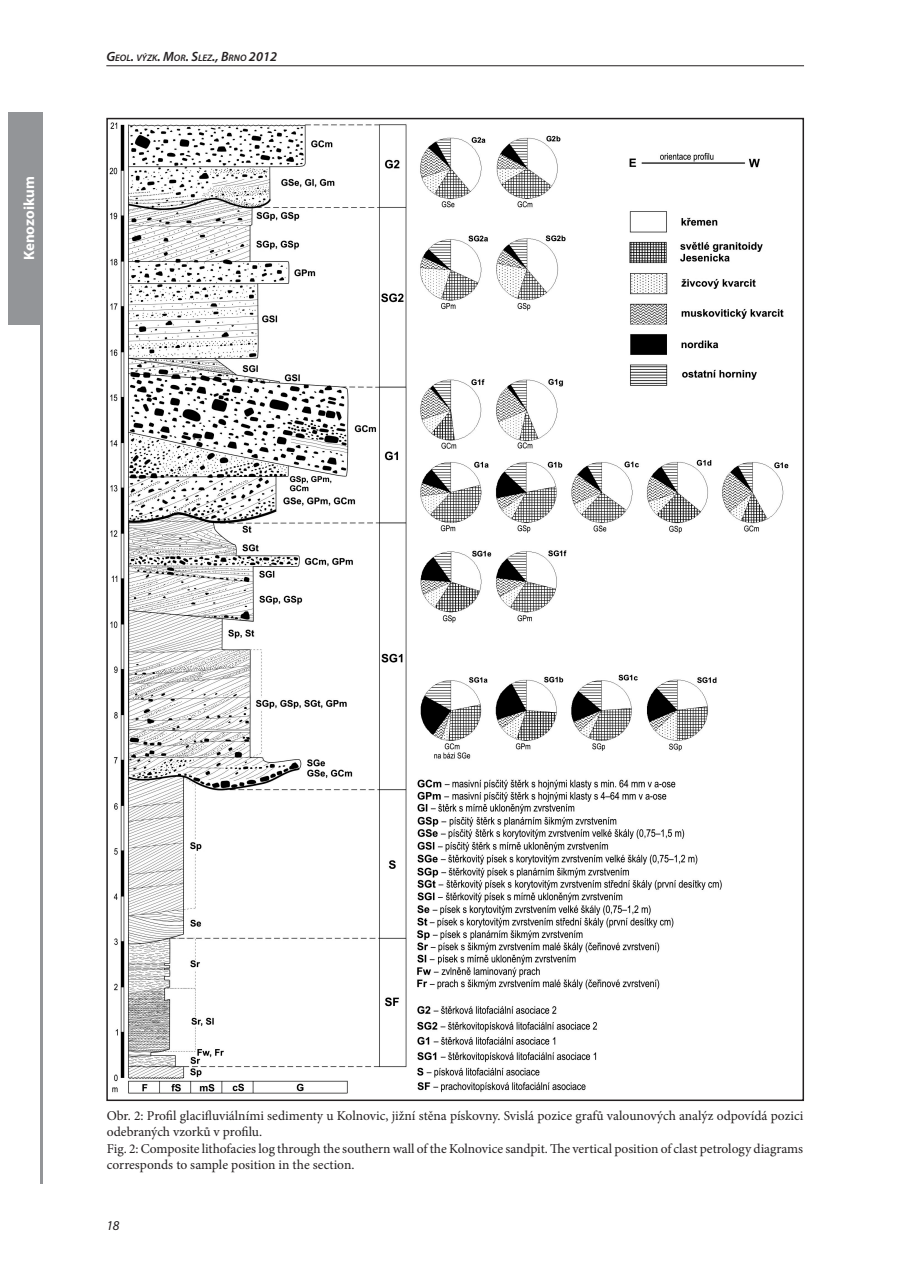
<style>
.page{position:relative;width:911px;height:1275px;background:#fff}
.page>*{position:absolute;margin:0;border:0;box-sizing:border-box;transform-origin:0 0}
.t1{font:700 15px "Myriad Pro";color:#fff}
.t2{font:13.5px/16.5px "Minion Pro";color:#231f20}
.t3{font:italic 13.5px "Myriad Pro";color:#231f20}
.t4{font:italic 600 9.45px "Myriad Pro";color:#231f20}
.s1{font-size:13.5px}
</style>
<div class="page">
<hr style="left:40px;top:112px;width:3px;height:1072px;background:#939598">
<hr style="left:106px;top:65px;width:698px;height:1px;background:#231f20">
<img style="left:109px;top:122px;width:680px;height:972px">
<div style="left:8px;top:112px;width:35px;height:213px;background:#939598"></div>
<p class="t1" style="left:23px;top:260px;width:85px;rotate:-90deg">Kenozoikum</p>
<p class="t4" style="left:106px;top:54px;width:172px"><span class="s1">G</span>EOL<span class="s1">.</span> VÝZK<span class="s1">. M</span>OR<span class="s1">. S</span>LEZ<span class="s1">., B</span>RNO <span class="s1">2012</span></p>
<p class="t2" style="left:107px;top:1108px;width:698px">Obr. 2: Profil glacifluviálními sedimenty u Kolnovic, jižní stěna pískovny. Svislá pozice grafů valounových analýz odpovídá pozici odebraných vzorků v profilu.<br>Fig. 2: Composite lithofacies log through the southern wall of the Kolnovice sandpit. The vertical position of clast petrology diagrams corresponds to sample position in the section.</p>
<p class="t3" style="left:106px;top:1221px;width:15px">18</p>
</div>
